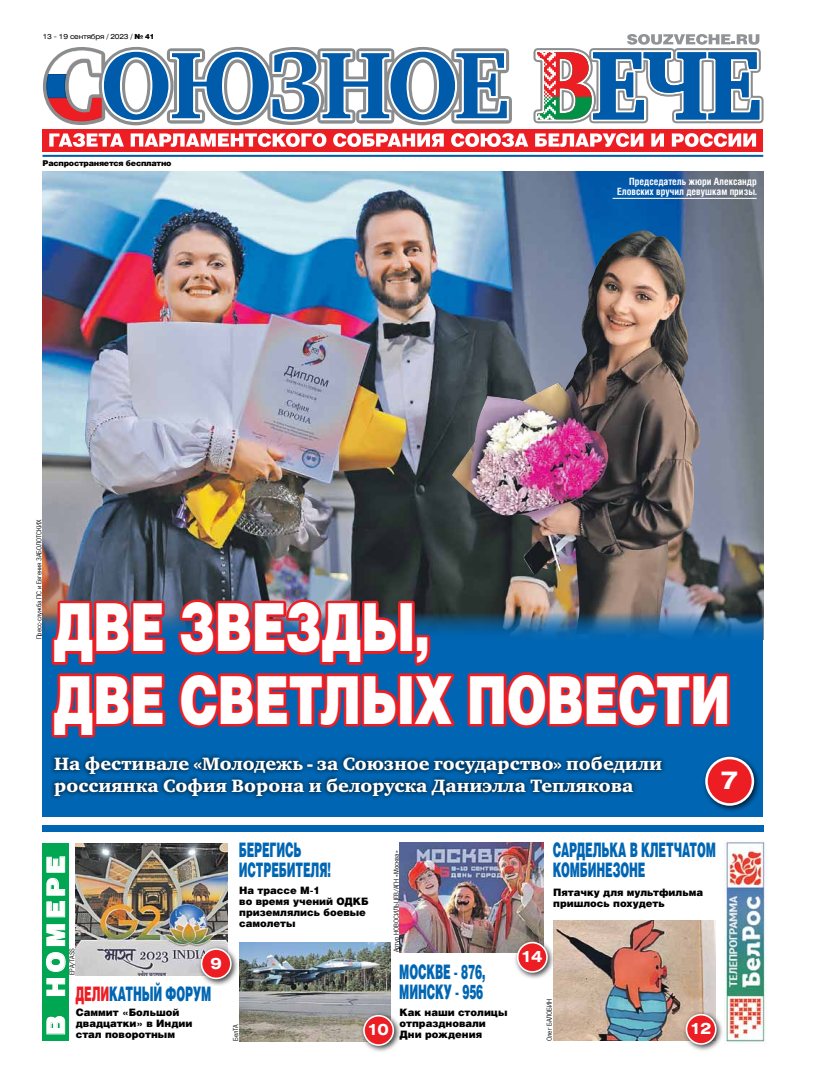
<style>
.page{position:relative;width:820px;height:1078px;background:#fff}
.page>*{position:absolute;margin:0;border:0;box-sizing:border-box;transform-origin:0 0}
.t1{font:900 66.3px/72.5px "Helios";letter-spacing:-.01em;color:#fff;scale:.73 1}
.t2{font:700 24.5px "Helios Ext";color:#fff}
.t3{font:900 24.3px "Helios Ext";letter-spacing:.25em;color:#fff;scale:.79 1}
.t4{font:900 20px/20px "Helios";letter-spacing:-.01em;color:#0066b3;scale:.53 1}
.t5{font:18.3px/22px "Charter Black ITC";color:#fff}
.t6{font:700 15.5px "Helios Ext";color:#fff}
.t7{font:900 10.2px/11px "Helios";color:#000}
.t8{font:700 10px/10px "Helios Cond";color:#fff;text-align:right}
.t9{font:900 8px "Helios";letter-spacing:-.03em;color:#000}
.t10{font:7px "Paper Gothic";color:#000}
.t11{font:7px "Helios Ext";letter-spacing:-.03em;color:#000}
.s1{font-family:"Helios";font-weight:900}
.s2{color:#ed1d24}
</style>
<div class="page">
<img style="left:553px;top:920px;width:162px;height:120px">
<div style="left:682px;top:1010px;width:41px;height:41px;background:#000;opacity:.75"></div>
<div style="left:686px;top:1014px;width:29px;height:29px;background:#ed1d24;border-radius:50%"></div>
<div style="left:685px;top:1013px;width:31px;height:31px;border:2px solid #fff;border-radius:50%"></div>
<img style="left:239px;top:942px;width:151px;height:98px">
<img style="left:75px;top:843px;width:152px;height:131px">
<img style="left:400px;top:842px;width:143px;height:110px">
<div style="left:43px;top:630px;width:720px;height:186px;background:#0066b3"></div>
<div style="left:43px;top:825px;width:720px;height:6px;background:#0066b3"></div>
<img style="left:43px;top:171px;width:720px;height:441px">
<div style="left:43px;top:842px;width:26px;height:198px;background:#00a651"></div>
<svg style="left:46px;top:1016px;width:19px;height:18px"></svg>
<svg style="left:46px;top:978px;width:19px;height:17px"></svg>
<svg style="left:46px;top:952px;width:20px;height:19px"></svg>
<svg style="left:46px;top:924px;width:19px;height:21px"></svg>
<svg style="left:46px;top:856px;width:19px;height:61px"></svg>
<div style="left:197px;top:944px;width:41px;height:41px;background:#000;opacity:.75"></div>
<div style="left:201px;top:948px;width:30px;height:30px;background:#ed1d24;border-radius:50%"></div>
<div style="left:201px;top:948px;width:30px;height:30px;border:2px solid #fff;border-radius:50%"></div>
<div style="left:359px;top:1011px;width:42px;height:41px;background:#000;opacity:.75"></div>
<div style="left:364px;top:1015px;width:29px;height:29px;background:#ed1d24;border-radius:50%"></div>
<div style="left:363px;top:1014px;width:31px;height:31px;border:2px solid #fff;border-radius:50%"></div>
<div style="left:48px;top:749px;width:617px;height:50px;background:#000;opacity:.75"></div>
<div style="left:42px;top:128px;width:721px;height:23px;background:#ed1d24"></div>
<hr style="left:42px;top:155px;width:721px;height:2px;background:#005baa">
<svg style="left:46px;top:34px;width:718px;height:113px"></svg>
<img style="left:724px;top:840px;width:42px;height:202px">
<img style="left:452px;top:230px;width:248px;height:366px">
<svg style="left:43px;top:612px;width:720px;height:22px"></svg>
<svg style="left:49px;top:598px;width:119px;height:140px"></svg>
<img style="left:175px;top:596px;width:557px;height:132px">
<div style="left:701px;top:753px;width:59px;height:59px;background:#000;opacity:.75"></div>
<div style="left:706px;top:757px;width:46px;height:47px;background:#ed1d24;border-radius:50%"></div>
<div style="left:705px;top:756px;width:48px;height:49px;border:3px solid #fff;border-radius:50%"></div>
<hr style="left:612px;top:198px;width:144px;height:1px;background:#fff">
<div style="left:513px;top:938px;width:41px;height:41px;background:#000;opacity:.75"></div>
<div style="left:517px;top:942px;width:29px;height:29px;background:#ed1d24;border-radius:50%"></div>
<div style="left:516px;top:941px;width:31px;height:31px;border:2px solid #fff;border-radius:50%"></div>
<p class="t11" style="left:43px;top:32px;width:113px">13 - 19 сентября / 2023 / <span class="s1">№ 41</span></p>
<p class="t9" style="left:43px;top:157px;width:130px">Распространяется бесплатно</p>
<p class="t8" style="left:617px;top:176px;width:141px">Председатель жюри Александр<br>Еловских вручил девушкам призы.</p>
<p class="t10" style="left:35px;top:639px;width:122px;rotate:-90deg">Пресс-служба ПС и Евгения ЗАБОЛОТСКИХ</p>
<h1 class="t1" style="left:53px;top:588px;width:929px">ДВЕ ЗВЕЗДЫ,<br>ДВЕ СВЕТЛЫХ ПОВЕСТИ</h1>
<h2 class="t2" style="left:720px;top:765px;width:19px">7</h2>
<h3 class="t5" style="left:54px;top:752px;width:609px">На фестивале «Молодежь - за Союзное государство» победили россиянка София Ворона и белоруска Даниэлла Теплякова</h3>
<h3 class="t3" style="left:41px;top:1035px;width:228px;rotate:-90deg">в номере</h3>
<p class="t10" style="left:68px;top:974px;width:29px;rotate:-90deg">EPA/TASS</p>
<h3 class="t6" style="left:210px;top:953px;width:13px">9</h3>
<h3 class="t4" style="left:75px;top:982px;width:258px"><span class="s2">ДЕЛИ</span>КАТНЫЙ ФОРУМ</h3>
<p class="t7" style="left:76px;top:1005px;width:118px">Саммит «Большой двадцатки» в Индии стал поворотным</p>
<h3 class="t4" style="left:239px;top:839px;width:175px">БЕРЕГИСЬ<br>ИСТРЕБИТЕЛЯ!</h3>
<p class="t7" style="left:239px;top:884px;width:131px">На трассе М-1<br>во время учений ОДКБ приземлялись боевые самолеты</p>
<p class="t10" style="left:392px;top:952px;width:103px;rotate:-90deg">Артур НОВОСИЛЬЦЕВ/АГН «Москва»</p>
<p class="t10" style="left:232px;top:1040px;width:18px;rotate:-90deg">БелТА</p>
<h3 class="t6" style="left:368px;top:1019px;width:22px">10</h3>
<h3 class="t4" style="left:399px;top:960px;width:164px">МОСКВЕ - 876,<br>МИНСКУ - 956</h3>
<p class="t7" style="left:399px;top:1006px;width:109px">Как наши столицы отпраздновали<br>Дни рождения</p>
<h3 class="t4" style="left:552px;top:839px;width:309px">САРДЕЛЬКА В КЛЕТЧАТОМ<br>КОМБИНЕЗОНЕ</h3>
<p class="t7" style="left:553px;top:886px;width:151px">Пятачку для мультфильма пришлось похудеть</p>
<h3 class="t6" style="left:521px;top:946px;width:22px">14</h3>
<p class="t10" style="left:545px;top:1040px;width:43px;rotate:-90deg">Олег БАЛОБИН</p>
<h3 class="t6" style="left:690px;top:1018px;width:22px">12</h3>
</div>
